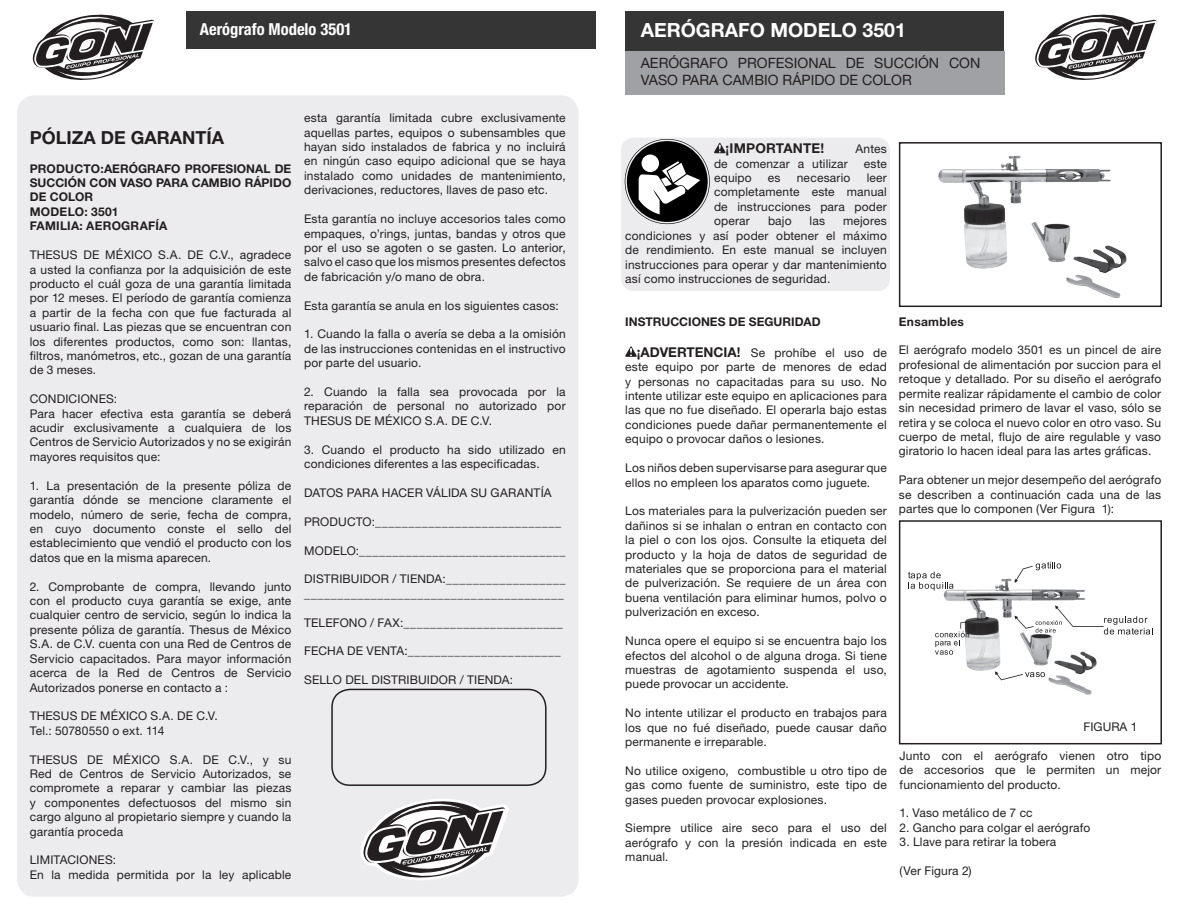
<style>
.page{position:relative;width:1191px;height:915px;background:#fff}
.page>*{position:absolute;margin:0;border:0;box-sizing:border-box;transform-origin:0 0}
.basico{font:700 19.5px "Helvetica Neue LT Std";color:#fff}
.basico-2{font:700 18px "Helvetica Neue LT Std";color:#231f20}
.t1{font:700 condensed 16.5px "Helvetica Neue LT Std";color:#fff}
.basico-3{font:14.25px/17.1px "Helvetica Neue LT Std";color:#231f20}
.basico-4{font:700 13.5px "Helvetica Neue LT Std";letter-spacing:.01em;color:#231f20}
.basico-5{font:12px/14.4px "Helvetica Neue LT Std";letter-spacing:.015em;color:#231f20;text-align:justify}
.basico-6{font:700 12px/14.4px "Helvetica Neue LT Std";color:#231f20;text-align:justify}
.basico-7{font:700 12px "Helvetica Neue LT Std";letter-spacing:.02em;color:#231f20}
.basico-8{font:700 12px "Helvetica Neue LT Std";letter-spacing:.025em;color:#231f20}
.s1{font-weight:700;font-size:13.5px}
</style>
<div class="page">
<div style="left:621px;top:137px;width:269px;height:154px;background:#ececee;border-radius:13px"></div>
<div style="left:17px;top:95px;width:561px;height:801px;background:#ececee;border-radius:18px"></div>
<svg style="left:32px;top:14px;width:123px;height:66px"></svg>
<div style="left:186px;top:11px;width:409px;height:38px;background:#363536"></div>
<div style="left:625px;top:11px;width:379px;height:60px;background:#363536"></div>
<div style="left:625px;top:51px;width:379px;height:43px;background:#a0a1a5"></div>
<svg style="left:1035px;top:14px;width:122px;height:66px"></svg>
<svg style="left:624px;top:139px;width:102px;height:85px"></svg>
<svg style="left:625px;top:346px;width:12px;height:11px"></svg>
<svg style="left:361px;top:799px;width:148px;height:81px"></svg>
<img style="left:938px;top:155px;width:189px;height:143px">
<div style="left:899px;top:142px;width:263px;height:165px;border:2px solid #231f20"></div>
<div style="left:331px;top:688px;width:215px;height:97px;border:2px solid #231f20;border-radius:18px"></div>
<img style="left:940px;top:578px;width:168px;height:117px">
<svg style="left:1014px;top:561px;width:47px;height:21px"></svg>
<svg style="left:994px;top:671px;width:51px;height:9px"></svg>
<svg style="left:1014px;top:605px;width:136px;height:29px"></svg>
<svg style="left:908px;top:571px;width:45px;height:19px"></svg>
<svg style="left:935px;top:616px;width:54px;height:38px"></svg>
<div style="left:899px;top:520px;width:263px;height:224px;border:2px solid #231f20"></div>
<p class="t1" style="left:200px;top:19px;width:154px">Aerógrafo Modelo 3501</p>
<p class="basico" style="left:640px;top:18px;width:267px">AERÓGRAFO MODELO 3501</p>
<p class="basico-3" style="left:640px;top:54px;width:341px">AERÓGRAFO PROFESIONAL DE SUCCIÓN CON<br>VASO PARA CAMBIO RÁPIDO DE COLOR</p>
<p class="basico-2" style="left:30px;top:126px;width:196px">PÓLIZA DE GARANTÍA</p>
<p class="basico-6" style="left:30px;top:161px;width:263px">PRODUCTO:AERÓGRAFO PROFESIONAL DE SUCCIÓN CON VASO PARA CAMBIO RÁPIDO DE COLOR</p>
<p class="basico-7" style="left:30px;top:204px;width:90px">MODELO: 3501</p>
<p class="basico-7" style="left:30px;top:218px;width:139px">FAMILIA: AEROGRAFÍA</p>
<p class="basico-5" style="left:30px;top:247px;width:263px">THESUS DE MÉXICO S.A. DE C.V., agradece a usted la confianza por la adquisición de este producto el cuál goza de una garantía limitada por 12 meses. El período de garantía comienza a partir de la fecha con que fue facturada al usuario final. Las piezas que se encuentran con los diferentes productos, como son: llantas, filtros, manómetros, etc., gozan de una garantía de 3 meses.</p>
<p class="basico-5" style="left:30px;top:391px;width:89px">CONDICIONES:</p>
<p class="basico-5" style="left:30px;top:406px;width:263px">Para hacer efectiva esta garantía se deberá acudir exclusivamente a cualquiera de los Centros de Servicio Autorizados y no se exigirán mayores requisitos que:</p>
<p class="basico-5" style="left:30px;top:478px;width:263px">1. La presentación de la presente póliza de garantía dónde se mencione claramente el modelo, número de serie, fecha de compra, en cuyo documento conste el sello del establecimiento que vendió el producto con los datos que en la misma aparecen.</p>
<p class="basico-5" style="left:30px;top:578px;width:263px">2. Comprobante de compra, llevando junto con el producto cuya garantía se exige, ante cualquier centro de servicio, según lo indica la presente póliza de garantía. Thesus de México S.A. de C.V. cuenta con una Red de Centros de Servicio capacitados. Para mayor información acerca de la Red de Centros de Servicio Autorizados ponerse en contacto a :</p>
<p class="basico-5" style="left:30px;top:708px;width:189px">THESUS DE MÉXICO S.A. DE C.V.</p>
<p class="basico-5" style="left:30px;top:722px;width:136px">Tel.: 50780550 o ext. 114</p>
<p class="basico-5" style="left:30px;top:751px;width:263px">THESUS DE MÉXICO S.A. DE C.V., y su Red de Centros de Servicio Autorizados, se compromete a reparar y cambiar las piezas y componentes defectuosos del mismo sin cargo alguno al propietario siempre y cuando la garantía proceda</p>
<p class="basico-5" style="left:30px;top:852px;width:88px">LIMITACIONES:</p>
<p class="basico-5" style="left:30px;top:866px;width:263px">En la medida permitida por la ley aplicable</p>
<p class="basico-5" style="left:304px;top:110px;width:263px">esta garantía limitada cubre exclusivamente aquellas partes, equipos o subensambles que hayan sido instalados de fabrica y no incluirá en ningún caso equipo adicional que se haya instalado como unidades de mantenimiento, derivaciones, reductores, llaves de paso etc.</p>
<p class="basico-5" style="left:304px;top:211px;width:263px">Esta garantía no incluye accesorios tales como empaques, o’rings, juntas, bandas y otros que por el uso se agoten o se gasten. Lo anterior, salvo el caso que los mismos presentes defectos de fabricación y/o mano de obra.</p>
<p class="basico-5" style="left:304px;top:298px;width:256px">Esta garantía se anula en los siguientes casos:</p>
<p class="basico-5" style="left:304px;top:326px;width:263px">1. Cuando la falla o avería se deba a la omisión de las instrucciones contenidas en el instructivo por parte del usuario.</p>
<p class="basico-5" style="left:304px;top:384px;width:263px">2. Cuando la falla sea provocada por la reparación de personal no autorizado por THESUS DE MÉXICO S.A. DE C.V.</p>
<p class="basico-5" style="left:304px;top:442px;width:263px">3. Cuando el producto ha sido utilizado en condiciones diferentes a las especificadas.</p>
<p class="basico-5" style="left:304px;top:485px;width:249px">DATOS PARA HACER VÁLIDA SU GARANTÍA</p>
<p class="basico-5" style="left:304px;top:514px;width:259px">PRODUCTO:____________________________</p>
<p class="basico-5" style="left:304px;top:542px;width:263px">MODELO:_______________________________</p>
<p class="basico-5" style="left:304px;top:571px;width:263px">DISTRIBUIDOR / TIENDA:__________________</p>
<p class="basico-5" style="left:304px;top:586px;width:261px">_______________________________________</p>
<p class="basico-5" style="left:304px;top:614px;width:260px">TELEFONO / FAX:________________________</p>
<p class="basico-5" style="left:304px;top:643px;width:258px">FECHA DE VENTA:_______________________</p>
<p class="basico-5" style="left:304px;top:672px;width:211px">SELLO DEL DISTRIBUIDOR / TIENDA:</p>
<p class="basico-4" style="left:725px;top:140px;width:100px">¡IMPORTANTE!</p>
<p class="basico-5" style="left:855px;top:141px;width:33px">Antes</p>
<p class="basico-5" style="left:714px;top:156px;width:135px">de comenzar a utilizar</p>
<p class="basico-5" style="left:863px;top:156px;width:25px">este</p>
<p class="basico-5" style="left:714px;top:170px;width:39px">equipo</p>
<p class="basico-5" style="left:768px;top:170px;width:14px">es</p>
<p class="basico-5" style="left:797px;top:170px;width:55px">necesario</p>
<p class="basico-5" style="left:714px;top:170px;width:174px;text-indent:153px">leer completamente este manual de instrucciones para poder operar</p>
<p class="basico-5" style="left:625px;top:213px;width:263px;text-indent:218px">mejores condiciones y así poder obtener el máximo de rendimiento. En este manual se incluyen instrucciones para operar y dar mantenimiento así como instrucciones de seguridad.</p>
<p class="basico-6" style="left:625px;top:314px;width:197px">INSTRUCCIONES DE SEGURIDAD</p>
<p class="basico-5" style="left:625px;top:345px;width:263px;text-indent:11px"><span class="s1">¡ADVERTENCIA!</span> Se prohíbe el uso de este equipo por parte de menores de edad y personas no capacitadas para su uso. No intente utilizar este equipo en aplicaciones para las que no fue diseñado. El operarla bajo estas condiciones puede dañar permanentemente el equipo o provocar daños o lesiones.</p>
<p class="basico-5" style="left:625px;top:460px;width:263px">Los niños deben supervisarse para asegurar que ellos no empleen los aparatos como juguete.</p>
<p class="basico-5" style="left:625px;top:503px;width:263px">Los materiales para la pulverización pueden ser dañinos si se inhalan o entran en contacto con la piel o con los ojos. Consulte la etiqueta del producto y la hoja de datos de seguridad de materiales que se proporciona para el material de pulverización. Se requiere de un área con buena ventilación para eliminar humos, polvo o pulverización en exceso.</p>
<p class="basico-5" style="left:625px;top:633px;width:263px">Nunca opere el equipo si se encuentra bajo los efectos del alcohol o de alguna droga. Si tiene muestras de agotamiento suspenda el uso, puede provocar un accidente.</p>
<p class="basico-5" style="left:625px;top:705px;width:263px">No intente utilizar el producto en trabajos para los que no fué diseñado, puede causar daño permanente e irreparable.</p>
<p class="basico-5" style="left:625px;top:762px;width:263px">No utilice oxigeno, combustible u otro tipo de gas como fuente de suministro, este tipo de gases pueden provocar explosiones.</p>
<p class="basico-5" style="left:625px;top:820px;width:263px">Siempre utilice aire seco para el uso del aerógrafo y con la presión indicada en este manual.</p>
<p class="basico-5" style="left:768px;top:213px;width:25px">bajo</p>
<p class="basico-5" style="left:809px;top:213px;width:17px">las</p>
<p class="basico-8" style="left:899px;top:314px;width:67px">Ensambles</p>
<p class="basico-5" style="left:899px;top:343px;width:264px">El aerógrafo modelo 3501 es un pincel de aire profesional de alimentación por succion para el retoque y detallado. Por su diseño el aerógrafo permite realizar rápidamente el cambio de color sin necesidad primero de lavar el vaso, sólo se retira y se coloca el nuevo color en otro vaso. Su cuerpo de metal, flujo de aire regulable y vaso giratorio lo hacen ideal para las artes gráficas.</p>
<p class="basico-5" style="left:899px;top:472px;width:264px">Para obtener un mejor desempeño del aerógrafo se describen a continuación cada una de las partes que lo componen (Ver Figura 1):</p>
<p class="basico-5" style="left:1083px;top:719px;width:55px">FIGURA 1</p>
<p class="basico-5" style="left:899px;top:747px;width:263px">Junto con el aerógrafo vienen otro tipo de accesorios que le permiten un mejor funcionamiento del producto.</p>
<p class="basico-5" style="left:899px;top:805px;width:135px">1. Vaso metálico de 7 cc</p>
<p class="basico-5" style="left:899px;top:819px;width:192px">2. Gancho para colgar el aerógrafo</p>
<p class="basico-5" style="left:899px;top:834px;width:158px">3. Llave para retirar la tobera</p>
<p class="basico-5" style="left:899px;top:863px;width:74px">(Ver Figura 2)</p>
</div>
